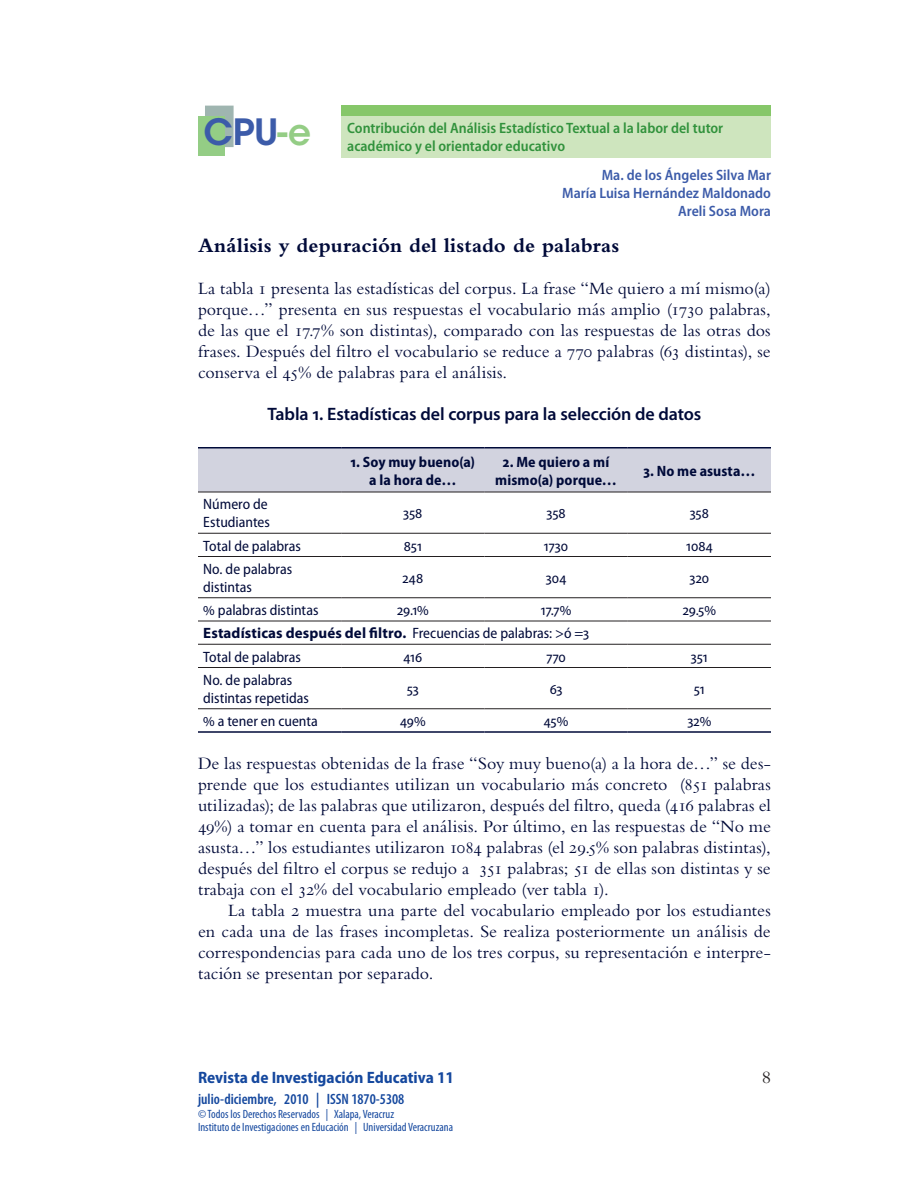
<style>
.page{position:relative;width:918px;height:1188px;background:#fff}
.page>*{position:absolute;margin:0;border:0;box-sizing:border-box;transform-origin:0 0}
.t1{font:600 36px "ITC Avant Garde Std";color:#3c5ba9}
.t2{font:700 21px "Bembo Std";letter-spacing:.005em;color:#000a39}
.t3{font:18px/21px "Bembo Std";color:#000a39;text-align:justify}
.t4{font:600 18px "Myriad Pro";letter-spacing:-.005em;color:#000a39}
.t5{font:18px "Bembo Std";color:#231f20}
.t6{font:700 semi-condensed 16.5px "Myriad Pro";color:#15489e}
.t7{font:semi-condensed 15px/18px "Myriad Pro";color:#000a39}
.t8{font:600 semi-condensed 15px/18px "Myriad Pro";color:#31923c}
.t9{font:700 semi-condensed 15px/18px "Myriad Pro";letter-spacing:.005em;color:#000a39;text-align:center}
.t10{font:600 semi-condensed 15px/18px "Myriad Pro";color:#3c5ba9;text-align:right}
.t11{font:600 condensed 15px "Myriad Pro";color:#15489e}
.t12{font:condensed 12px/13.5px "Myriad Pro";color:#15489e}
.s1{color:#94cd85}
.s2{font-weight:700;font-stretch:normal}
</style>
<div class="page">
<div style="left:205px;top:106px;width:29px;height:41px;background:#9fb5b0;border:2px solid #9fb5b0"></div>
<div style="left:198px;top:116px;width:27px;height:40px;background:#94cd85"></div>
<div style="left:341px;top:116px;width:430px;height:41px;background:#cee5be"></div>
<div style="left:341px;top:106px;width:430px;height:10px;background:#86c769"></div>
<div style="left:198px;top:448px;width:573px;height:44px;background:#d2d3df"></div>
<hr style="left:198px;top:533px;width:143px;height:1px;background:#231f20">
<hr style="left:341px;top:533px;width:143px;height:1px;background:#231f20">
<hr style="left:484px;top:533px;width:144px;height:1px;background:#231f20">
<hr style="left:628px;top:533px;width:143px;height:1px;background:#231f20">
<hr style="left:198px;top:556px;width:143px;height:1px;background:#231f20">
<hr style="left:341px;top:556px;width:143px;height:1px;background:#231f20">
<hr style="left:484px;top:556px;width:144px;height:1px;background:#231f20">
<hr style="left:628px;top:556px;width:143px;height:1px;background:#231f20">
<hr style="left:198px;top:597px;width:143px;height:1px;background:#231f20">
<hr style="left:341px;top:597px;width:143px;height:1px;background:#231f20">
<hr style="left:484px;top:597px;width:144px;height:1px;background:#231f20">
<hr style="left:628px;top:597px;width:143px;height:1px;background:#231f20">
<hr style="left:198px;top:621px;width:143px;height:1px;background:#231f20">
<hr style="left:341px;top:621px;width:143px;height:1px;background:#231f20">
<hr style="left:484px;top:621px;width:144px;height:1px;background:#231f20">
<hr style="left:628px;top:621px;width:143px;height:1px;background:#231f20">
<hr style="left:198px;top:644px;width:143px;height:1px;background:#231f20">
<hr style="left:341px;top:644px;width:143px;height:1px;background:#231f20">
<hr style="left:484px;top:644px;width:144px;height:1px;background:#231f20">
<hr style="left:628px;top:644px;width:143px;height:1px;background:#231f20">
<hr style="left:198px;top:667px;width:143px;height:1px;background:#231f20">
<hr style="left:341px;top:667px;width:143px;height:1px;background:#231f20">
<hr style="left:484px;top:667px;width:144px;height:1px;background:#231f20">
<hr style="left:628px;top:667px;width:143px;height:1px;background:#231f20">
<hr style="left:198px;top:447px;width:143px;height:1px;background:#000a39">
<hr style="left:341px;top:447px;width:143px;height:1px;background:#000a39">
<hr style="left:484px;top:447px;width:144px;height:1px;background:#000a39">
<hr style="left:628px;top:447px;width:143px;height:1px;background:#000a39">
<hr style="left:198px;top:731px;width:143px;height:2px;background:#000a39">
<hr style="left:341px;top:731px;width:143px;height:2px;background:#000a39">
<hr style="left:484px;top:731px;width:144px;height:2px;background:#000a39">
<hr style="left:628px;top:731px;width:143px;height:2px;background:#000a39">
<hr style="left:198px;top:492px;width:143px;height:1px;background:#231f20">
<hr style="left:341px;top:492px;width:143px;height:1px;background:#231f20">
<hr style="left:484px;top:492px;width:144px;height:1px;background:#231f20">
<hr style="left:628px;top:492px;width:143px;height:1px;background:#231f20">
<hr style="left:198px;top:708px;width:143px;height:1px;background:#231f20">
<hr style="left:341px;top:708px;width:143px;height:1px;background:#231f20">
<hr style="left:484px;top:708px;width:144px;height:1px;background:#231f20">
<hr style="left:628px;top:708px;width:143px;height:1px;background:#231f20">
<h1 class="t1" style="left:203px;top:109px;width:109px">CPU<span class="s1">-e</span></h1>
<p class="t8" style="left:347px;top:120px;width:378px">Contribución del Análisis Estadístico Textual a la labor del tutor académico y el orientador educativo</p>
<p class="t10" style="left:562px;top:166px;width:210px">Ma. de los Ángeles Silva Mar<br>María Luisa Hernández Maldonado<br>Areli Sosa Mora</p>
<p class="t2" style="left:198px;top:234px;width:423px">Análisis y depuración del listado de palabras</p>
<p class="t3" style="left:198px;top:278px;width:574px">La tabla 1 presenta las estadísticas del corpus. La frase “Me quiero a mí mismo(a) porque…” presenta en sus respuestas el vocabulario más amplio (1730 palabras, de las que el 17.7% son distintas), comparado con las respuestas de las otras dos frases. Después del filtro el vocabulario se reduce a 770 palabras (63 distintas), se conserva el 45% de palabras para el análisis.</p>
<p class="t4" style="left:267px;top:404px;width:436px">Tabla 1. Estadísticas del corpus para la selección de datos</p>
<p class="t9" style="left:351px;top:453px;width:126px">1. Soy muy bueno(a) a la hora de…</p>
<p class="t9" style="left:495px;top:453px;width:123px">2. Me quiero a mí mismo(a) porque…</p>
<p class="t9" style="left:643px;top:462px;width:113px">3. No me asusta…</p>
<p class="t7" style="left:203px;top:496px;width:68px">Número de<br>Estudiantes</p>
<p class="t7" style="left:403px;top:505px;width:21px">358</p>
<p class="t7" style="left:547px;top:505px;width:21px">358</p>
<p class="t7" style="left:690px;top:505px;width:21px">358</p>
<p class="t7" style="left:203px;top:537px;width:99px">Total de palabras</p>
<p class="t7" style="left:404px;top:537px;width:20px">851</p>
<p class="t7" style="left:544px;top:537px;width:26px">1730</p>
<p class="t7" style="left:686px;top:537px;width:28px">1084</p>
<p class="t7" style="left:203px;top:560px;width:90px">No. de palabras distintas</p>
<p class="t7" style="left:402px;top:569px;width:22px">248</p>
<p class="t7" style="left:546px;top:569px;width:22px">304</p>
<p class="t7" style="left:690px;top:569px;width:21px">320</p>
<p class="t7" style="left:203px;top:601px;width:117px">% palabras distintas</p>
<p class="t7" style="left:397px;top:601px;width:33px">29.1%</p>
<p class="t7" style="left:541px;top:601px;width:32px">17.7%</p>
<p class="t7" style="left:683px;top:601px;width:35px">29.5%</p>
<p class="t7" style="left:203px;top:622px;width:387px;line-height:23.2px"><span class="s2">Estadísticas después del filtro.</span> Frecuencias de palabras: &gt;ó =3<br>Total de palabras</p>
<p class="t7" style="left:404px;top:648px;width:20px">416</p>
<p class="t7" style="left:546px;top:648px;width:21px">770</p>
<p class="t7" style="left:691px;top:648px;width:19px">351</p>
<p class="t7" style="left:203px;top:671px;width:107px">No. de palabras distintas repetidas</p>
<p class="t7" style="left:407px;top:680px;width:14px">53</p>
<p class="t7" style="left:550px;top:680px;width:14px">63</p>
<p class="t7" style="left:694px;top:680px;width:13px">51</p>
<p class="t7" style="left:203px;top:712px;width:116px">% a tener en cuenta</p>
<p class="t7" style="left:400px;top:712px;width:27px">49%</p>
<p class="t7" style="left:544px;top:712px;width:26px">45%</p>
<p class="t7" style="left:687px;top:712px;width:26px">32%</p>
<p class="t3" style="left:198px;top:752px;width:574px">De las respuestas obtenidas de la frase “Soy muy bueno(a) a la hora de…” se des&shy;prende que los estudiantes utilizan un vocabulario más concreto (851 palabras utilizadas); de las palabras que utilizaron, después del filtro, queda (416 palabras el 49%) a tomar en cuenta para el análisis. Por último, en las respuestas de “No me asusta…” los estudiantes utilizaron 1084 palabras (el 29.5% son palabras distintas), después del filtro el corpus se redujo a 351 palabras; 51 de ellas son distintas y se trabaja con el 32% del vocabulario empleado (ver tabla 1).</p>
<p class="t3" style="left:198px;top:899px;width:574px;text-indent:30px">La tabla 2 muestra una parte del vocabulario empleado por los estudiantes en cada una de las frases incompletas. Se realiza posteriormente un análisis de correspondencias para cada uno de los tres corpus, su representación e interpre&shy;tación se presentan por separado.</p>
<p class="t6" style="left:198px;top:1069px;width:258px">Revista de Investigación Educativa 11</p>
<p class="t11" style="left:198px;top:1091px;width:208px">julio-diciembre, 2010 | ISSN 1870-5308</p>
<p class="t12" style="left:198px;top:1107px;width:257px">© Todos los Derechos Reservados | Xalapa, Veracruz<br>Instituto de Investigaciones en Educación | Universidad Veracruzana</p>
<p class="t5" style="left:762px;top:1067px;width:10px">8</p>
</div>
